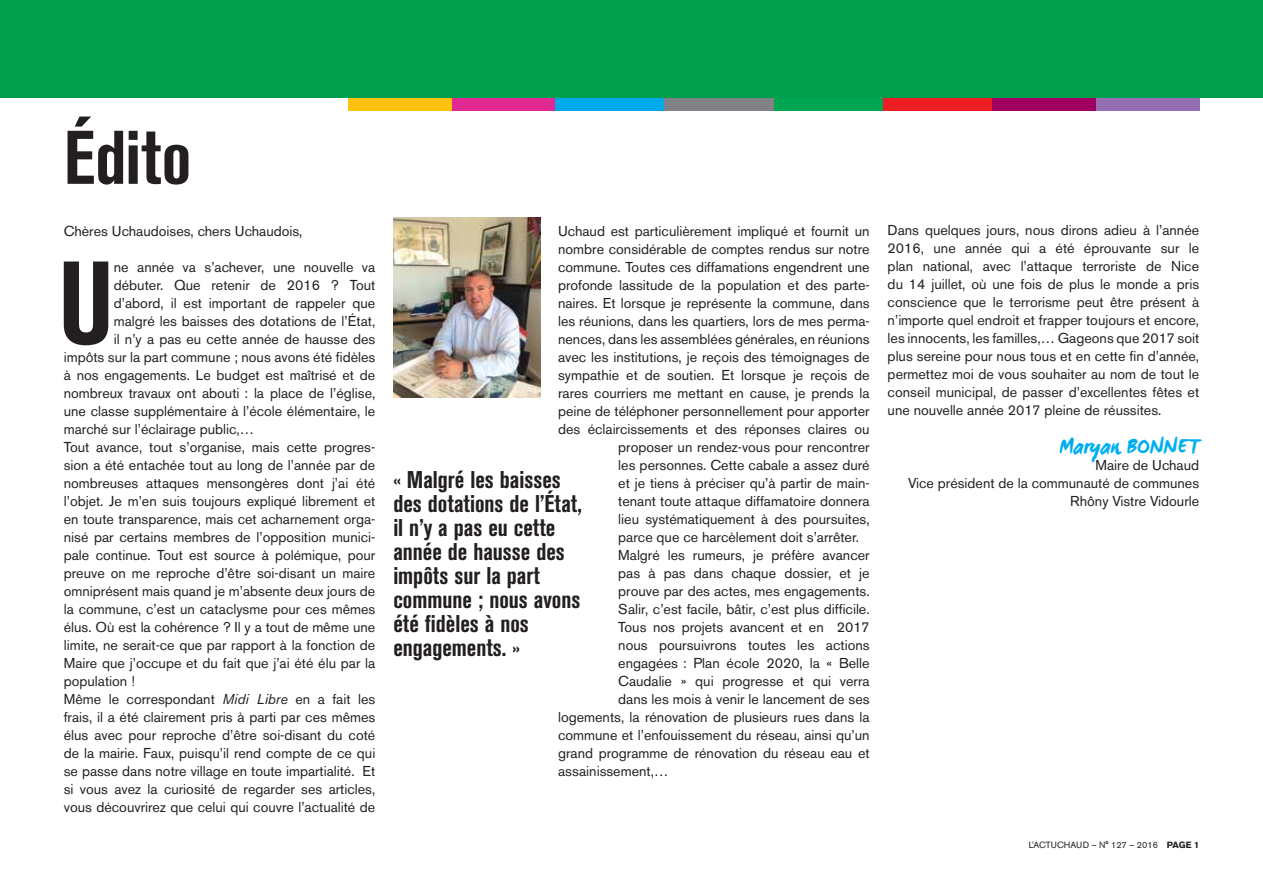
<style>
.page{position:relative;width:1263px;height:893px;background:#fff}
.page>*{position:absolute;margin:0;border:0;box-sizing:border-box;transform-origin:0 0}
.t1{font:700 condensed 116.25px "Akzidenz Grotesk BE";color:#231f20}
.t2{font:700 condensed 75px "Akzidenz Grotesk BE";color:#231f20}
.t3{font:700 condensed 24px/24px "Akzidenz Grotesk BE";color:#231f20}
.t4{font:700 22.5px "WC Mano Negra Bta";color:#00aeef}
.t5{font:14.25px/18px "Akzidenz Grotesk BE";color:#231f20;text-align:justify}
.t6{font:9px "Akzidenz Grotesk BE";color:#231f20}
.s1{font-style:italic}
.s2{font-weight:700}
</style>
<div class="page">
<div style="left:0;top:0;width:1263px;height:98px;background:#009f4f"></div>
<div style="left:452px;top:98px;width:103px;height:13px;background:#e12991"></div>
<div style="left:555px;top:98px;width:110px;height:13px;background:#00a9e9"></div>
<div style="left:665px;top:98px;width:109px;height:13px;background:#808285"></div>
<div style="left:774px;top:98px;width:109px;height:13px;background:#00a651"></div>
<div style="left:883px;top:98px;width:109px;height:13px;background:#ed1d24"></div>
<div style="left:992px;top:98px;width:104px;height:13px;background:#a0005f"></div>
<div style="left:349px;top:98px;width:103px;height:13px;background:#ffc20e"></div>
<div style="left:1096px;top:98px;width:103px;height:13px;background:#936eb0"></div>
<img style="left:393px;top:217px;width:147px;height:181px">
<h2 class="t2" style="left:64px;top:115px;width:129px">Édito</h2>
<p class="t5" style="left:64px;top:222px;width:240px">Chères Uchaudoises, chers Uchaudois,</p>
<h1 class="t1" style="left:58px;top:237px;width:57px">U</h1>
<p class="t5" style="left:114px;top:258px;width:263px">ne année va s’achever, une nouvelle va</p>
<p class="t5" style="left:114px;top:276px;width:263px">débuter. Que retenir de 2016 ? Tout</p>
<p class="t5" style="left:114px;top:294px;width:263px">d’abord, il est important de rappeler que</p>
<p class="t5" style="left:114px;top:312px;width:263px">malgré les baisses des dotations de l’État,</p>
<p class="t5" style="left:114px;top:330px;width:263px">il n’y a pas eu cette année de hausse des</p>
<p class="t5" style="left:64px;top:348px;width:313px">impôts sur la part commune ; nous avons été fidèles</p>
<p class="t5" style="left:64px;top:366px;width:313px">à nos engagements. Le budget est maîtrisé et de</p>
<p class="t5" style="left:64px;top:384px;width:313px">nombreux travaux ont abouti : la place de l’église,</p>
<p class="t5" style="left:64px;top:402px;width:313px">une classe supplémentaire à l’école élémentaire, le</p>
<p class="t5" style="left:64px;top:420px;width:192px">marché sur l’éclairage public,…</p>
<p class="t5" style="left:64px;top:438px;width:313px">Tout avance, tout s’organise, mais cette progres-</p>
<p class="t5" style="left:64px;top:456px;width:313px">sion a été entachée tout au long de l’année par de</p>
<p class="t5" style="left:64px;top:474px;width:313px">nombreuses attaques mensongères dont j’ai été</p>
<p class="t5" style="left:64px;top:492px;width:313px">l’objet. Je m’en suis toujours expliqué librement et</p>
<p class="t5" style="left:64px;top:510px;width:313px">en toute transparence, mais cet acharnement orga-</p>
<p class="t5" style="left:64px;top:528px;width:313px">nisé par certains membres de l’opposition munici-</p>
<p class="t5" style="left:64px;top:546px;width:313px">pale continue. Tout est source à polémique, pour</p>
<p class="t5" style="left:64px;top:564px;width:313px">preuve on me reproche d’être soi-disant un maire</p>
<p class="t5" style="left:64px;top:582px;width:313px">omniprésent mais quand je m’absente deux jours de</p>
<p class="t5" style="left:64px;top:600px;width:313px">la commune, c’est un cataclysme pour ces mêmes</p>
<p class="t5" style="left:64px;top:618px;width:313px">élus. Où est la cohérence ? Il y a tout de même une</p>
<p class="t5" style="left:64px;top:636px;width:313px">limite, ne serait-ce que par rapport à la fonction de</p>
<p class="t5" style="left:64px;top:654px;width:313px">Maire que j’occupe et du fait que j’ai été élu par la</p>
<p class="t5" style="left:64px;top:672px;width:73px">population !</p>
<p class="t5" style="left:64px;top:690px;width:313px">Même le correspondant <span class="s1">Midi Libre</span> en a fait les</p>
<p class="t5" style="left:64px;top:708px;width:313px">frais, il a été clairement pris à parti par ces mêmes</p>
<p class="t5" style="left:64px;top:726px;width:313px">élus avec pour reproche d’être soi-disant du coté</p>
<p class="t5" style="left:64px;top:744px;width:313px">de la mairie. Faux, puisqu’il rend compte de ce qui</p>
<p class="t5" style="left:64px;top:762px;width:313px">se passe dans notre village en toute impartialité. Et</p>
<p class="t5" style="left:64px;top:780px;width:313px">si vous avez la curiosité de regarder ses articles,</p>
<p class="t5" style="left:64px;top:798px;width:313px">vous découvrirez que celui qui couvre l’actualité de</p>
<p class="t5" style="left:558px;top:222px;width:313px">Uchaud est particulièrement impliqué et fournit un</p>
<p class="t5" style="left:558px;top:240px;width:313px">nombre considérable de comptes rendus sur notre</p>
<p class="t5" style="left:558px;top:258px;width:313px">commune. Toutes ces diffamations engendrent une</p>
<p class="t5" style="left:558px;top:276px;width:313px">profonde lassitude de la population et des parte-</p>
<p class="t5" style="left:558px;top:294px;width:313px">naires. Et lorsque je représente la commune, dans</p>
<p class="t5" style="left:558px;top:312px;width:313px">les réunions, dans les quartiers, lors de mes perma-</p>
<p class="t5" style="left:558px;top:330px;width:313px">nences, dans les assemblées générales, en réunions</p>
<p class="t5" style="left:558px;top:348px;width:313px">avec les institutions, je reçois des témoignages de</p>
<p class="t5" style="left:558px;top:366px;width:313px">sympathie et de soutien. Et lorsque je reçois de</p>
<p class="t5" style="left:558px;top:384px;width:313px">rares courriers me mettant en cause, je prends la</p>
<p class="t5" style="left:558px;top:402px;width:313px">peine de téléphoner personnellement pour apporter</p>
<p class="t5" style="left:558px;top:420px;width:313px">des éclaircissements et des réponses claires ou</p>
<p class="t5" style="left:618px;top:438px;width:253px">proposer un rendez-vous pour rencontrer</p>
<p class="t5" style="left:618px;top:456px;width:253px">les personnes. Cette cabale a assez duré</p>
<p class="t5" style="left:618px;top:474px;width:253px">et je tiens à préciser qu’à partir de main-</p>
<p class="t5" style="left:618px;top:492px;width:253px">tenant toute attaque diffamatoire donnera</p>
<p class="t5" style="left:618px;top:510px;width:253px">lieu systématiquement à des poursuites,</p>
<p class="t5" style="left:618px;top:528px;width:242px">parce que ce harcèlement doit s’arrêter.</p>
<p class="t5" style="left:618px;top:546px;width:253px">Malgré les rumeurs, je préfère avancer</p>
<p class="t5" style="left:618px;top:564px;width:253px">pas à pas dans chaque dossier, et je</p>
<p class="t5" style="left:618px;top:582px;width:253px">prouve par des actes, mes engagements.</p>
<p class="t5" style="left:618px;top:600px;width:253px">Salir, c’est facile, bâtir, c’est plus difficile.</p>
<p class="t5" style="left:618px;top:617px;width:253px">Tous nos projets avancent et en 2017</p>
<p class="t5" style="left:618px;top:635px;width:253px">nous poursuivrons toutes les actions</p>
<p class="t5" style="left:618px;top:653px;width:253px">engagées : Plan école 2020, la « Belle</p>
<p class="t5" style="left:618px;top:671px;width:253px">Caudalie » qui progresse et qui verra</p>
<p class="t5" style="left:618px;top:689px;width:253px">dans les mois à venir le lancement de ses</p>
<p class="t5" style="left:558px;top:707px;width:313px">logements, la rénovation de plusieurs rues dans la</p>
<p class="t5" style="left:558px;top:725px;width:313px">commune et l’enfouissement du réseau, ainsi qu’un</p>
<p class="t5" style="left:558px;top:743px;width:313px">grand programme de rénovation du réseau eau et</p>
<p class="t5" style="left:558px;top:761px;width:112px">assainissement,…</p>
<h3 class="t3" style="left:393px;top:468px;width:190px">« Malgré les baisses des dotations de l’État, il n’y a pas eu cette année de hausse des impôts sur la part commune ; nous avons été fidèles à nos engagements. »</h3>
<p class="t5" style="left:888px;top:221px;width:313px">Dans quelques jours, nous dirons adieu à l’année 2016, une année qui a été éprouvante sur le plan national, avec l’attaque terroriste de Nice du 14 juillet, où une fois de plus le monde a pris conscience que le terrorisme peut être présent à n’importe quel endroit et frapper toujours et encore, les innocents, les familles,… Gageons que 2017 soit plus sereine pour nous tous et en cette fin d’année, permettez moi de vous souhaiter au nom de tout le conseil municipal, de passer d’excellentes fêtes et une nouvelle année 2017 pleine de réussites.</p>
<h3 class="t4" style="left:1059px;top:431px;width:142px">Maryan BONNET</h3>
<p class="t5" style="left:908px;top:456px;width:292px;text-align:right">Maire de Uchaud<br>Vice président de la communauté de communes<br>Rhôny Vistre Vidourle</p>
<p class="t6" style="left:1029px;top:839px;width:172px">L’ACTUCHAUD – N° 127 – 2016 <span class="s2">PAGE 1</span></p>
</div>
